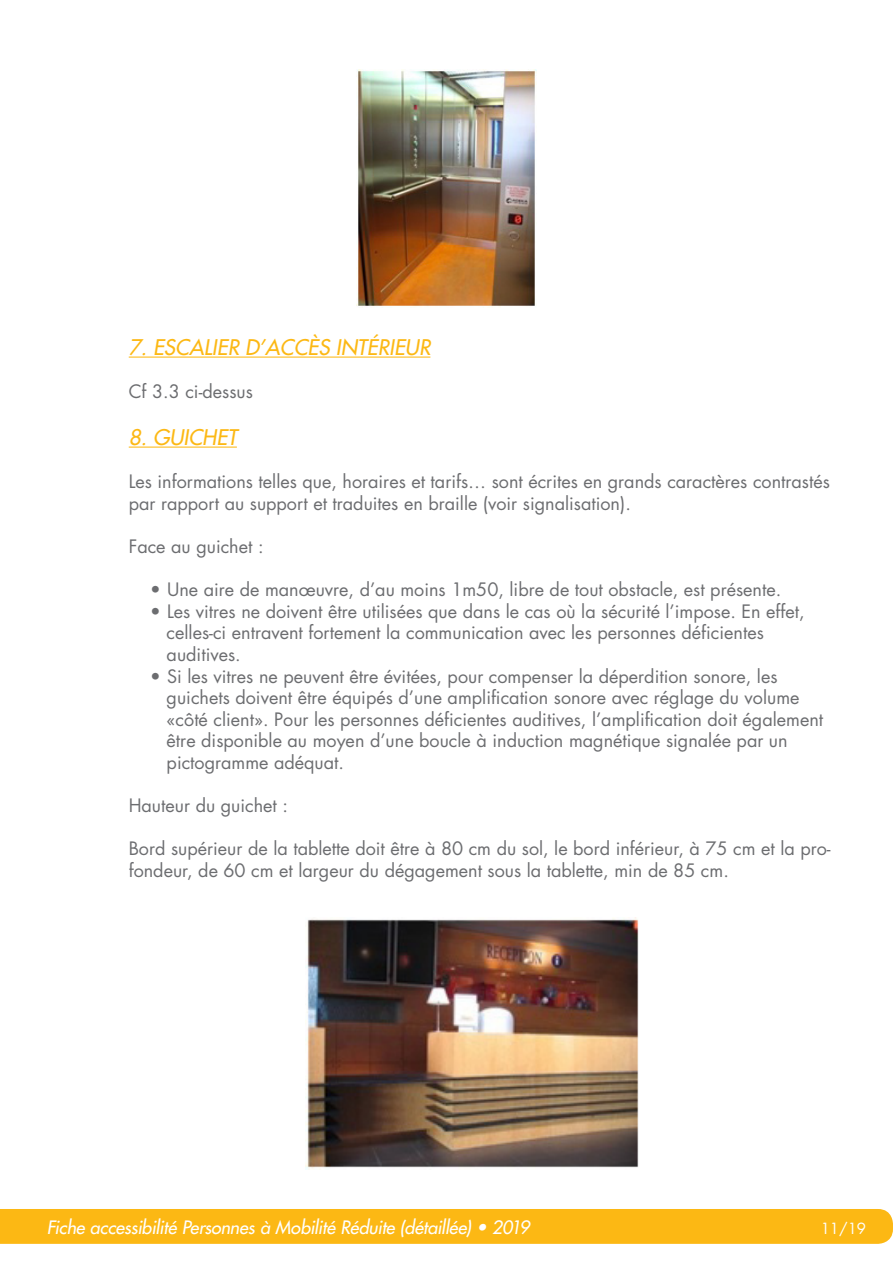
<style>
.page{position:relative;width:893px;height:1263px;background:#fff}
.page>*{position:absolute;margin:0;border:0;box-sizing:border-box;transform-origin:0 0}
.t1{font:italic 21px "Futura";color:#fcb814}
.t2{font:18px/21.6px "Futura";color:#6c6d70}
.t3{font:italic 18px "Futura";letter-spacing:-.01em;color:#fff}
.t4{font:15px "Futura";color:#fff}
</style>
<div class="page">
<div style="left:0;top:1209px;width:893px;height:35px;background:#fcb814"></div>
<hr style="left:129px;top:357px;width:301px;height:1px;background:#fcb814">
<hr style="left:129px;top:447px;width:108px;height:1px;background:#fcb814">
<img style="left:356px;top:69px;width:180px;height:239px">
<img style="left:305px;top:917px;width:334px;height:252px">
<p class="t1" style="left:129px;top:334px;width:303px">7. ESCALIER D’ACCÈS INTÉRIEUR</p>
<p class="t2" style="left:129px;top:381px;width:126px">Cf 3.3 ci-dessus</p>
<p class="t1" style="left:129px;top:424px;width:110px">8. GUICHET</p>
<p class="t2" style="left:129px;top:471px;width:703px">Les informations telles que, horaires et tarifs… sont écrites en grands caractères contrastés par rapport au support et traduites en braille (voir signalisation).</p>
<p class="t2" style="left:129px;top:536px;width:136px">Face au guichet :</p>
<p class="t2" style="left:150px;top:579px;width:633px">• Une aire de manœuvre, d’au moins 1m50, libre de tout obstacle, est présente.</p>
<p class="t2" style="left:150px;top:601px;width:656px">• Les vitres ne doivent être utilisées que dans le cas où la sécurité l’impose. En effet,</p>
<p class="t2" style="left:167px;top:622px;width:599px">celles-ci entravent fortement la communication avec les personnes déficientes</p>
<p class="t2" style="left:167px;top:644px;width:76px">auditives.</p>
<p class="t2" style="left:150px;top:665px;width:629px">• Si les vitres ne peuvent être évitées, pour compenser la déperdition sonore, les</p>
<p class="t2" style="left:167px;top:687px;width:634px">guichets doivent être équipés d’une amplification sonore avec réglage du volume</p>
<p class="t2" style="left:167px;top:709px;width:658px">«côté client». Pour les personnes déficientes auditives, l’amplification doit également</p>
<p class="t2" style="left:167px;top:730px;width:622px">être disponible au moyen d’une boucle à induction magnétique signalée par un</p>
<p class="t2" style="left:167px;top:752px;width:179px">pictogramme adéquat.</p>
<p class="t2" style="left:129px;top:795px;width:161px">Hauteur du guichet :</p>
<p class="t2" style="left:129px;top:838px;width:703px">Bord supérieur de la tablette doit être à 80 cm du sol, le bord inférieur, à 75 cm et la pro&shy;fondeur, de 60 cm et largeur du dégagement sous la tablette, min de 85 cm.</p>
<p class="t3" style="left:47px;top:1215px;width:484px">Fiche accessibilité Personnes à Mobilité Réduite (détaillée) • 2019</p>
<p class="t4" style="left:821px;top:1218px;width:47px">11/19</p>
</div>
